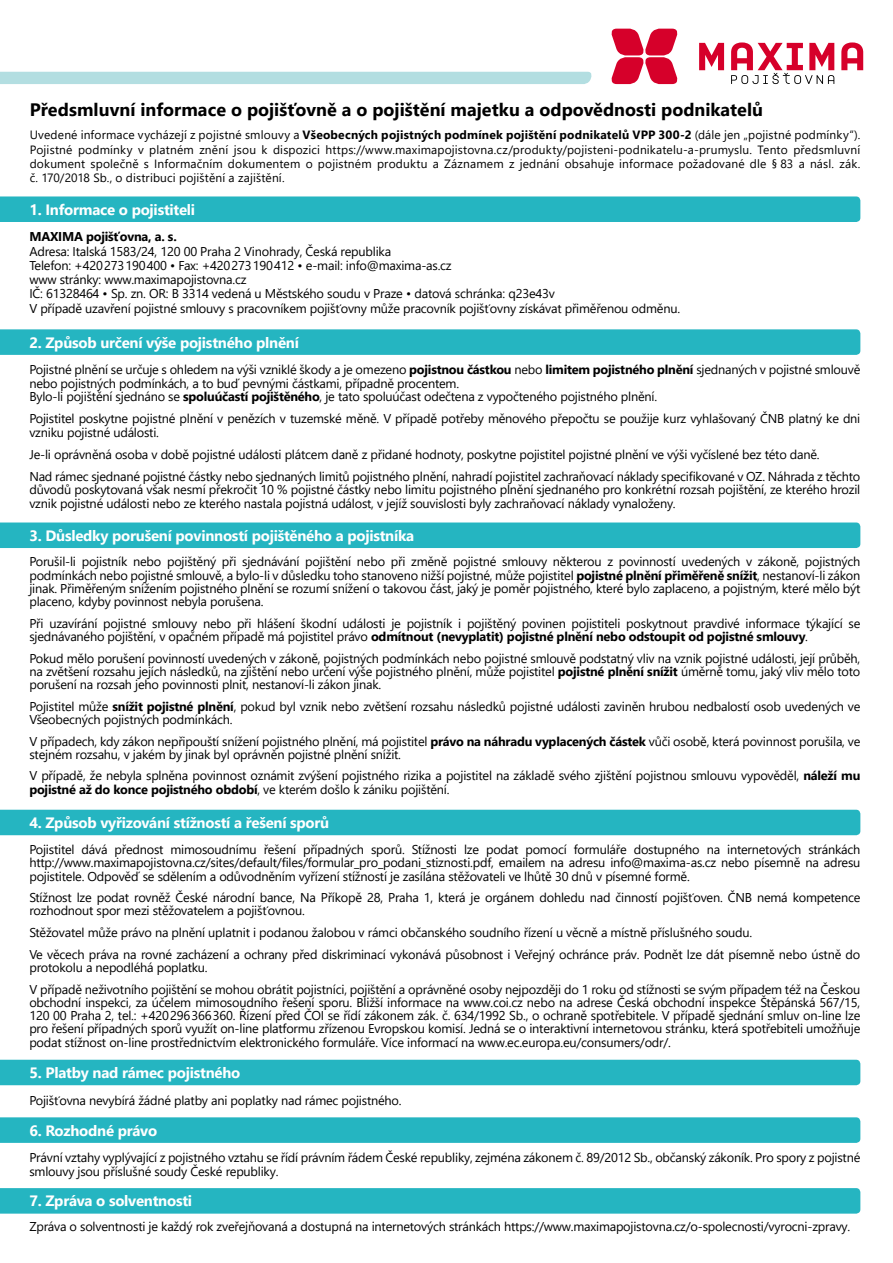
<style>
.page{position:relative;width:893px;height:1263px;background:#fff}
.page>*{position:absolute;margin:0;border:0;box-sizing:border-box;transform-origin:0 0}
.t1{font:700 18px "Segoe UI";color:#000}
.t2{font:700 15px "Segoe UI";letter-spacing:-.015em;color:#fff}
.t3{font:12.75px/13.2px "Segoe UI";letter-spacing:-.015em;color:#000}
.t4{font:700 12.75px "Segoe UI";letter-spacing:-.015em;color:#000}
.t5{font:12px/14.4px "Segoe UI";letter-spacing:.01em;color:#000;text-align:justify}
.s1{font-weight:700}
</style>
<div class="page">
<div style="left:0;top:196px;width:860px;height:26px;background:#25b5c1"></div>
<div style="left:0;top:1060px;width:860px;height:25px;background:#25b5c1"></div>
<svg style="left:0;top:1117px;width:860px;height:26px;background:#28b6c2"></svg>
<svg style="left:699px;top:43px;width:25px;height:27px"></svg>
<svg style="left:731px;top:42px;width:103px;height:42px"></svg>
<svg style="left:841px;top:42px;width:22px;height:28px"></svg>
<svg style="left:611px;top:29px;width:67px;height:55px"></svg>
<div style="left:0;top:72px;width:592px;height:12px;background:#b3dee1"></div>
<div style="left:0;top:810px;width:860px;height:25px;background:#25b5c1"></div>
<svg style="left:0;top:329px;width:860px;height:26px;background:#29b6c2"></svg>
<div style="left:0;top:522px;width:860px;height:26px;background:#25b5c1"></div>
<div style="left:0;top:1188px;width:860px;height:25px;background:#25b5c1"></div>
<h1 class="t1" style="left:30px;top:93px;width:735px">Předsmluvní informace o pojišťovně a o pojištění majetku a odpovědnosti podnikatelů</h1>
<p class="t5" style="left:30px;top:127px;width:832px">Uvedené informace vycházejí z pojistné smlouvy a <span class="s1">Všeobecných pojistných podmínek pojištění podnikatelů VPP 300-2</span> (dále jen „pojistné podmínky“).<br>Pojistné podmínky v platném znění jsou k dispozici https://www.maximapojistovna.cz/produkty/pojisteni-podnikatelu-a-prumyslu. Tento předsmluvní dokument společně s Informačním dokumentem o pojistném produktu a Záznamem z jednání obsahuje informace požadované dle § 83 a násl. zák. č. 170/2018 Sb., o distribuci pojištění a zajištění.</p>
<p class="t2" style="left:29px;top:196px;width:167px">1. Informace o pojistiteli</p>
<p class="t4" style="left:29px;top:225px;width:149px">MAXIMA pojišťovna, a. s.</p>
<p class="t3" style="left:29px;top:243px;width:652px;line-height:14.2px">Adresa: Italská 1583/24, 120 00 Praha 2 Vinohrady, Česká republika<br>Telefon: +420273190400 • Fax: +420273190412 • e‑mail: info@maxima‑as.cz<br>www stránky: www.maximapojistovna.cz<br>IČ: 61328464 • Sp. zn. OR: B 3314 vedená u Městského soudu v Praze • datová schránka: q23e43v<br>V případě uzavření pojistné smlouvy s pracovníkem pojišťovny může pracovník pojišťovny získávat přiměřenou odměnu.</p>
<p class="t2" style="left:29px;top:328px;width:271px">2. Způsob určení výše pojistného plnění</p>
<p class="t3" style="left:29px;top:362px;width:832px">Pojistné plnění se určuje s ohledem na výši vzniklé škody a je omezeno <span class="s1">pojistnou částkou</span> nebo <span class="s1">limitem pojistného plnění</span> sjednaných v pojistné smlouvě nebo pojistných podmínkách, a to buď pevnými částkami, případně procentem.<br>Bylo-‑ li pojištění sjednáno se <span class="s1">spoluúčastí pojištěného</span>, je tato spoluúčast odečtena z vypočteného pojistného plnění.</p>
<p class="t3" style="left:29px;top:411px;width:832px">Pojistitel poskytne pojistné plnění v penězích v tuzemské měně. V případě potřeby měnového přepočtu se použije kurz vyhlašovaný ČNB platný ke dni vzniku pojistné události.</p>
<p class="t3" style="left:29px;top:442px;width:832px;line-height:22px">Je-li oprávněná osoba v době pojistné události plátcem daně z přidané hodnoty, poskytne pojistitel pojistné plnění ve výši vyčíslené bez této daně.<br>Nad rámec sjednané pojistné částky nebo sjednaných limitů pojistného plnění, nahradí pojistitel zachraňovací náklady specifikované v OZ. Náhrada z těchto</p>
<p class="t3" style="left:29px;top:482px;width:832px">důvodů poskytovaná však nesmí překročit 10 % pojistné částky nebo limitu pojistného plnění sjednaného pro konkrétní rozsah pojištění, ze kterého hrozil vznik pojistné události nebo ze kterého nastala pojistná událost, v jejíž souvislosti byly zachraňovací náklady vynaloženy.</p>
<p class="t2" style="left:29px;top:521px;width:386px">3. Důsledky porušení povinností pojištěného a pojistníka</p>
<p class="t3" style="left:29px;top:554px;width:832px;text-align:justify">Porušil-‑ li pojistník nebo pojištěný při sjednávání pojištění nebo při změně pojistné smlouvy některou z povinností uvedených v zákoně, pojistných podmínkách nebo pojistné smlouvě, a bylo-‑ li v důsledku toho stanoveno nižší pojistné, může pojistitel <span class="s1">pojistné plnění přiměřeně snížit</span>, nestanoví-‑ li zákon jinak. Přiměřeným snížením pojistného plnění se rozumí snížení o takovou část, jaký je poměr pojistného, které bylo zaplaceno, a pojistným, které mělo být placeno, kdyby povinnost nebyla porušena.</p>
<p class="t3" style="left:29px;top:615px;width:832px">Při uzavírání pojistné smlouvy nebo při hlášení škodní události je pojistník i pojištěný povinen pojistiteli poskytnout pravdivé informace týkající se sjednávaného pojištění, v opačném případě má pojistitel právo <span class="s1">odmítnout (nevyplatit) pojistné plnění nebo odstoupit od pojistné smlouvy</span>.</p>
<p class="t3" style="left:29px;top:650px;width:832px;text-align:justify">Pokud mělo porušení povinností uvedených v zákoně, pojistných podmínkách nebo pojistné smlouvě podstatný vliv na vznik pojistné události, její průběh, na zvětšení rozsahu jejích následků, na zjištění nebo určení výše pojistného plnění, může pojistitel <span class="s1">pojistné plnění snížit</span> úměrně tomu, jaký vliv mělo toto porušení na rozsah jeho povinnosti plnit, nestanoví-‑ li zákon jinak.</p>
<p class="t3" style="left:29px;top:698px;width:832px">Pojistitel může <span class="s1">snížit pojistné plnění</span>, pokud byl vznik nebo zvětšení rozsahu následků pojistné události zaviněn hrubou nedbalostí osob uvedených ve<br>Všeobecných pojistných podmínkách.</p>
<p class="t3" style="left:29px;top:733px;width:832px">V případech, kdy zákon nepřipouští snížení pojistného plnění, má pojistitel <span class="s1">právo na náhradu vyplacených částek</span> vůči osobě, která povinnost porušila, ve stejném rozsahu, v jakém by jinak byl oprávněn pojistné plnění snížit.</p>
<p class="t3" style="left:29px;top:768px;width:832px">V případě, že nebyla splněna povinnost oznámit zvýšení pojistného rizika a pojistitel na základě svého zjištění pojistnou smlouvu vypověděl, <span class="s1">náleží mu pojistné až do konce pojistného období</span>, ve kterém došlo k zániku pojištění.</p>
<p class="t2" style="left:29px;top:808px;width:301px">4. Způsob vyřizování stížností a řešení sporů</p>
<p class="t3" style="left:29px;top:842px;width:832px;text-align:justify">Pojistitel dává přednost mimosoudnímu řešení případných sporů. Stížnosti lze podat pomocí formuláře dostupného na internetových stránkách http://www.maximapojistovna.cz/sites/default/files/formular_pro_podani_stiznosti.pdf, emailem na adresu info@maxima-‑as.cz nebo písemně na adresu pojistitele. Odpověď se sdělením a odůvodněním vyřízení stížností je zasílána stěžovateli ve lhůtě 30 dnů v písemné formě.</p>
<p class="t3" style="left:29px;top:890px;width:832px">Stížnost lze podat rovněž České národní bance, Na Příkopě 28, Praha 1, která je orgánem dohledu nad činností pojišťoven. ČNB nemá kompetence rozhodnout spor mezi stěžovatelem a pojišťovnou.</p>
<p class="t3" style="left:29px;top:920px;width:832px;line-height:21.8px">Stěžovatel může právo na plnění uplatnit i podanou žalobou v rámci občanského soudního řízení u věcně a místně příslušného soudu.<br>Ve věcech práva na rovné zacházení a ochrany před diskriminací vykonává působnost i Veřejný ochránce práv. Podnět lze dát písemně nebo ústně do</p>
<p class="t3" style="left:29px;top:955px;width:832px;line-height:21.8px">protokolu a nepodléhá poplatku.<br>V případě neživotního pojištění se mohou obrátit pojistníci, pojištění a oprávněné osoby nejpozději do 1 roku od stížnosti se svým případem též na Českou</p>
<p class="t3" style="left:29px;top:995px;width:832px;text-align:justify">obchodní inspekci, za účelem mimosoudního řešení sporu. Bližší informace na www.coi.cz nebo na adrese Česká obchodní inspekce Štěpánská 567/15, 120 00 Praha 2, tel.: +420296366360. Řízení před ČOI se řídí zákonem zák. č. 634/1992 Sb., o ochraně spotřebitele. V případě sjednání smluv on-‑ line lze pro řešení případných sporů využít on-‑ line platformu zřízenou Evropskou komisí. Jedná se o interaktivní internetovou stránku, která spotřebiteli umožňuje podat stížnost on-‑ line prostřednictvím elektronického formuláře. Více informací na www.ec.europa.eu/consumers/odr/.</p>
<p class="t2" style="left:29px;top:1058px;width:212px">5. Platby nad rámec pojistného</p>
<p class="t3" style="left:29px;top:1092px;width:374px">Pojišťovna nevybírá žádné platby ani poplatky nad rámec pojistného.</p>
<p class="t2" style="left:29px;top:1116px;width:129px">6. Rozhodné právo</p>
<p class="t3" style="left:29px;top:1150px;width:832px">Právní vztahy vyplývající z pojistného vztahu se řídí právním řádem České republiky, zejména zákonem č. 89/2012 Sb., občanský zákoník. Pro spory z pojistné smlouvy jsou příslušné soudy České republiky.</p>
<p class="t2" style="left:29px;top:1187px;width:164px">7. Zpráva o solventnosti</p>
<p class="t3" style="left:29px;top:1218px;width:822px">Zpráva o solventnosti je každý rok zveřejňovaná a dostupná na internetových stránkách https://www.maximapojistovna.cz/o-‑spolecnosti/vyrocni-‑zpravy.</p>
</div>
